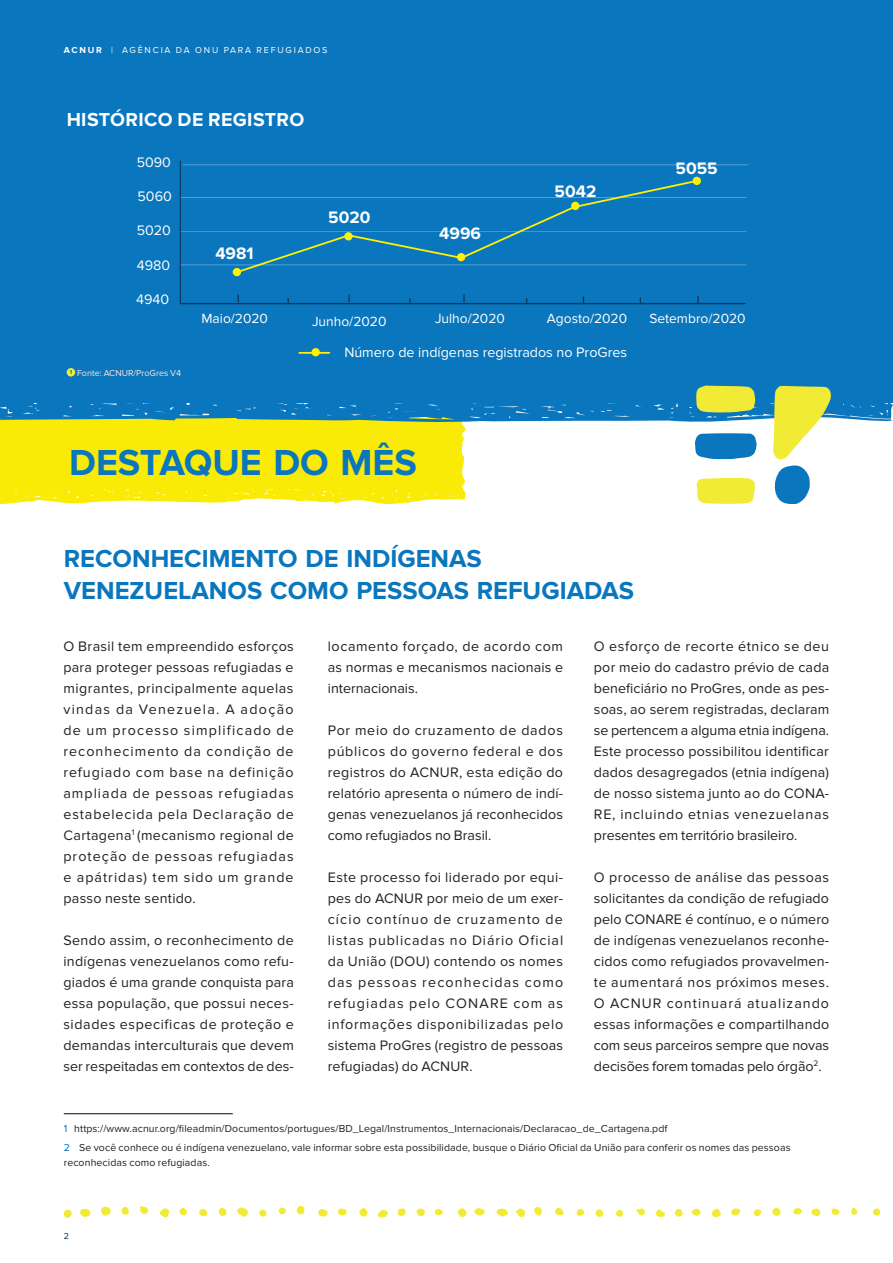
<style>
.page{position:relative;width:893px;height:1263px;background:#fff}
.page>*{position:absolute;margin:0;border:0;box-sizing:border-box;transform-origin:0 0}
.t1{font:700 37.5px "Proxima Nova";color:#0976bd}
.t2{font:700 25.5px/31.5px "Proxima Nova";color:#0976bd}
.t3{font:700 19.5px "Proxima Nova";letter-spacing:.02em;color:#fff}
.t4{font:700 17.25px "Proxima Nova";color:#fff}
.t5{font:14.25px/21px "Proxima Nova";letter-spacing:.01em;color:#231f20;text-align:justify}
.t6{font:14.25px "Proxima Nova";color:#fff}
.t7{font:13.8px "Proxima Nova";color:#fff}
.t8{font:10.5px/19.2px "Proxima Nova";letter-spacing:.01em;color:#231f20}
.t9{font:9px "Proxima Nova";letter-spacing:.2em;color:#fff}
.t10{font:9px "Proxima Nova";color:#fde7dc}
.t11{font:9px "Proxima Nova";color:#093b60}
.s1{font-weight:700}
.s2{color:#0072bc}
</style>
<div class="page">
<div style="left:0;top:0;width:892px;height:402px;background:#0976bd"></div>
<svg style="left:63px;top:1209px;width:9px;height:9px"></svg>
<svg style="left:80px;top:1208px;width:11px;height:9px"></svg>
<svg style="left:101px;top:1206px;width:10px;height:10px"></svg>
<svg style="left:121px;top:1206px;width:8px;height:9px"></svg>
<svg style="left:140px;top:1206px;width:8px;height:8px"></svg>
<svg style="left:159px;top:1208px;width:10px;height:9px"></svg>
<svg style="left:179px;top:1208px;width:8px;height:7px"></svg>
<svg style="left:199px;top:1209px;width:8px;height:7px"></svg>
<svg style="left:218px;top:1208px;width:9px;height:8px"></svg>
<svg style="left:237px;top:1207px;width:11px;height:10px"></svg>
<svg style="left:259px;top:1209px;width:8px;height:8px"></svg>
<svg style="left:279px;top:1207px;width:7px;height:7px"></svg>
<svg style="left:296px;top:1206px;width:9px;height:8px"></svg>
<svg style="left:318px;top:1209px;width:10px;height:8px"></svg>
<svg style="left:338px;top:1208px;width:9px;height:7px"></svg>
<svg style="left:359px;top:1208px;width:9px;height:9px"></svg>
<svg style="left:378px;top:1210px;width:10px;height:8px"></svg>
<svg style="left:398px;top:1208px;width:8px;height:8px"></svg>
<svg style="left:416px;top:1208px;width:9px;height:9px"></svg>
<svg style="left:435px;top:1208px;width:8px;height:7px"></svg>
<svg style="left:458px;top:1208px;width:9px;height:9px"></svg>
<svg style="left:474px;top:1208px;width:11px;height:7px"></svg>
<svg style="left:496px;top:1208px;width:12px;height:9px"></svg>
<svg style="left:516px;top:1208px;width:9px;height:9px"></svg>
<svg style="left:534px;top:1207px;width:8px;height:9px"></svg>
<svg style="left:555px;top:1208px;width:9px;height:7px"></svg>
<svg style="left:576px;top:1209px;width:8px;height:7px"></svg>
<svg style="left:595px;top:1209px;width:9px;height:8px"></svg>
<svg style="left:616px;top:1210px;width:7px;height:7px"></svg>
<svg style="left:636px;top:1208px;width:9px;height:7px"></svg>
<svg style="left:656px;top:1209px;width:9px;height:8px"></svg>
<svg style="left:675px;top:1209px;width:8px;height:8px"></svg>
<svg style="left:692px;top:1208px;width:9px;height:8px"></svg>
<svg style="left:712px;top:1208px;width:9px;height:10px"></svg>
<svg style="left:731px;top:1208px;width:9px;height:8px"></svg>
<svg style="left:754px;top:1209px;width:8px;height:7px"></svg>
<svg style="left:772px;top:1208px;width:9px;height:8px"></svg>
<svg style="left:793px;top:1208px;width:9px;height:6px"></svg>
<svg style="left:811px;top:1208px;width:9px;height:8px"></svg>
<svg style="left:831px;top:1208px;width:9px;height:7px"></svg>
<svg style="left:851px;top:1207px;width:6px;height:8px"></svg>
<svg style="left:873px;top:1208px;width:8px;height:8px"></svg>
<hr style="left:180px;top:161px;width:1px;height:143px;background:#14385d">
<hr style="left:180px;top:303px;width:565px;height:1px;background:#14385d">
<hr style="left:299px;top:352px;width:30px;height:2px;background:#fff101">
<div style="left:312px;top:348px;width:8px;height:8px;background:#fff101;border-radius:50%"></div>
<hr style="left:181px;top:265px;width:566px;height:1px;background:#f2f3f4">
<hr style="left:181px;top:231px;width:566px;height:1px;background:#f2f3f4">
<hr style="left:181px;top:197px;width:566px;height:1px;background:#f2f3f4">
<hr style="left:183px;top:165px;width:565px;height:1px;background:#f2f3f4">
<svg style="left:348px;top:295px;width:2px;height:8px"></svg>
<svg style="left:463px;top:295px;width:2px;height:8px"></svg>
<svg style="left:697px;top:296px;width:2px;height:7px"></svg>
<svg style="left:234px;top:179px;width:465px;height:96px"></svg>
<div style="left:233px;top:268px;width:8px;height:8px;background:#fff101;border-radius:50%"></div>
<div style="left:457px;top:253px;width:8px;height:8px;background:#fff101;border-radius:50%"></div>
<div style="left:571px;top:202px;width:8px;height:8px;background:#fff101;border-radius:50%"></div>
<div style="left:693px;top:177px;width:8px;height:8px;background:#fff101;border-radius:50%"></div>
<div style="left:344px;top:232px;width:9px;height:8px;background:#fff101;border-radius:50%"></div>
<div style="left:67px;top:368px;width:8px;height:9px;background:#f1eb35;border-radius:50%"></div>
<svg style="left:0;top:385px;width:893px;height:120px"></svg>
<hr style="left:64px;top:1113px;width:169px;height:1px;background:#231f20">
<p class="t9" style="left:64px;top:45px;width:265px"><span class="s1">ACNUR</span> | AGÊNCI A DA ONU PARA RE FUGI ADOS</p>
<h3 class="t3" style="left:67px;top:108px;width:239px">HISTÓRICO DE REGISTRO</h3>
<p class="t6" style="left:137px;top:154px;width:36px">5090</p>
<p class="t6" style="left:138px;top:188px;width:36px">5060</p>
<p class="t6" style="left:137px;top:222px;width:36px">5020</p>
<p class="t6" style="left:137px;top:257px;width:35px">4980</p>
<p class="t6" style="left:136px;top:291px;width:35px">4940</p>
<p class="t4" style="left:215px;top:243px;width:40px">4981</p>
<p class="t4" style="left:328px;top:207px;width:44px">5020</p>
<p class="t4" style="left:439px;top:223px;width:43px">4996</p>
<p class="t4" style="left:555px;top:181px;width:43px">5042</p>
<p class="t4" style="left:676px;top:158px;width:44px">5055</p>
<p class="t10" style="left:70px;top:368px;width:113px"><sup>1</sup> Fonte: ACNUR/ProGres V4</p>
<p class="t7" style="left:201px;top:310px;width:68px">Maio/2020</p>
<p class="t7" style="left:312px;top:313px;width:76px">Junho/2020</p>
<p class="t6" style="left:344px;top:344px;width:284px">Número de indígenas registrados no ProGres</p>
<p class="t7" style="left:435px;top:311px;width:71px">Julho/2020</p>
<p class="t7" style="left:547px;top:311px;width:82px">Agosto/2020</p>
<p class="t7" style="left:649px;top:311px;width:98px">Setembro/2020</p>
<h1 class="t1" style="left:69px;top:441px;width:345px">DESTAQUE DO MÊS</h1>
<h2 class="t2" style="left:64px;top:543px;width:555px">RECONHECIMENTO DE INDÍGENAS<br>VENEZUELANOS COMO PESSOAS REFUGIADAS</h2>
<p class="t5" style="left:63px;top:636px;width:232px">O Brasil tem empreendido esforços para proteger pessoas refugiadas e migrantes, principalmente aquelas vindas da Venezuela. A adoção de um processo simplificado de reconhecimento da condição de refugiado com base na definição ampliada de pessoas refugiadas estabelecida pela Declaração de Cartagena<sup>1</sup> (mecanismo regional de proteção de pessoas refugiadas e apátridas) tem sido um grande passo neste sentido.</p>
<p class="t5" style="left:63px;top:930px;width:232px">Sendo assim, o reconhecimento de indígenas venezuelanos como refu&shy;giados é uma grande conquista para essa população, que possui neces&shy;sidades especificas de proteção e demandas interculturais que devem ser respeitadas em contextos de des-</p>
<p class="t5" style="left:328px;top:636px;width:237px">locamento forçado, de acordo com as normas e mecanismos nacionais e internacionais.</p>
<p class="t5" style="left:328px;top:720px;width:237px">Por meio do cruzamento de dados públicos do governo federal e dos registros do ACNUR, esta edição do relatório apresenta o número de indí&shy;genas venezuelanos já reconhecidos como refugiados no Brasil.</p>
<p class="t5" style="left:328px;top:867px;width:237px">Este processo foi liderado por equi&shy;pes do ACNUR por meio de um exer&shy;cício contínuo de cruzamento de listas publicadas no Diário Oficial da União (DOU) contendo os nomes das pessoas reconhecidas como refugiadas pelo CONARE com as informações disponibilizadas pelo sistema ProGres (registro de pessoas refugiadas) do ACNUR.</p>
<p class="t5" style="left:594px;top:636px;width:237px">O esforço de recorte étnico se deu por meio do cadastro prévio de cada beneficiário no ProGres, onde as pes&shy;soas, ao serem registradas, declaram se pertencem a alguma etnia indígena.<br>Este processo possibilitou identificar dados desagregados (etnia indígena) de nosso sistema junto ao do CONA-RE, incluindo etnias venezuelanas presentes em território brasileiro.</p>
<p class="t5" style="left:594px;top:867px;width:237px">O processo de análise das pessoas solicitantes da condição de refugiado pelo CONARE é contínuo, e o número de indígenas venezuelanos reconhe&shy;cidos como refugiados provavelmen&shy;te aumentará nos próximos meses.<br>O ACNUR continuará atualizando essas informações e compartilhando com seus parceiros sempre que novas decisões forem tomadas pelo órgão<sup>2</sup>.</p>
<p class="t8" style="left:64px;top:1119px;width:728px"><span class="s2">1</span> https://www.acnur.org/fileadmin/Documentos/portugues/BD_Legal/I nstrumentos_I nternacionais/Declaracao_de_Cartagena.pdf<br><span class="s2">2</span> Se você conhece ou é indígena venezuelano, vale informar sobre esta possibilidade, busque o Diário Oficial da União para conferir os nomes das pessoas</p>
<p class="t8" style="left:64px;top:1153px;width:147px">reconhecidas como refugiadas.</p>
<p class="t11" style="left:64px;top:1231px;width:7px">2</p>
</div>
